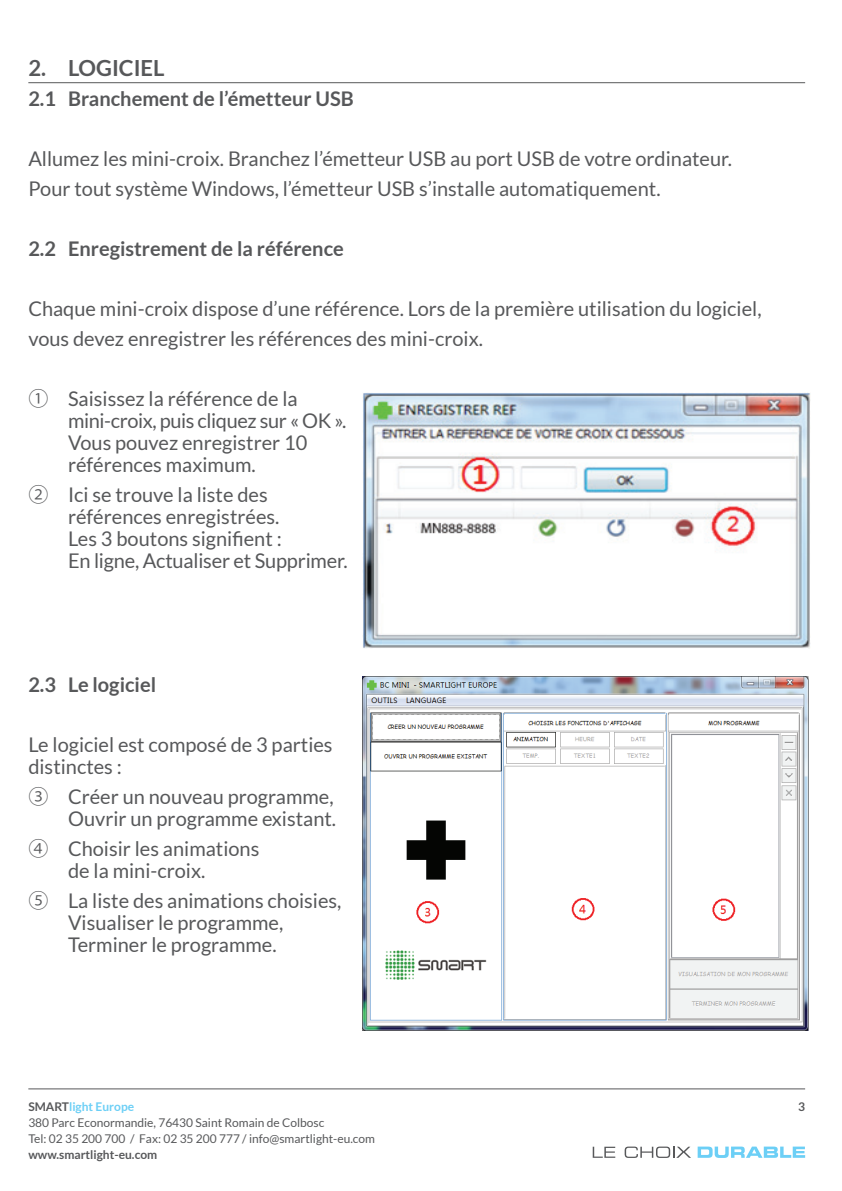
<style>
.page{position:relative;width:842px;height:1191px;background:#fff}
.page>*{position:absolute;margin:0;border:0;box-sizing:border-box;transform-origin:0 0}
.t1{font:700 22.2px "Lato";color:#57585a}
.t2{font:20.2px/22px "Lato";color:#57585a}
.t3{font:700 20.2px "Lato";color:#57585a}
.t4{font:12px/16px "Lato";color:#57585a}
.t5{font:700 12px "Lato";color:#57585a}
.s1{font-family:"Koz Go Pr 6 N"}
.s2{font-weight:700}
.s3{font-weight:700;color:#6ccff6}
</style>
<div class="page">
<hr style="left:28px;top:82px;width:777px;height:1px;background:#57585a">
<hr style="left:28px;top:1088px;width:777px;height:1px;background:#57585a">
<svg style="left:593px;top:1146px;width:22px;height:11px"></svg>
<svg style="left:625px;top:1146px;width:66px;height:12px"></svg>
<svg style="left:698px;top:1146px;width:107px;height:12px"></svg>
<img style="left:363px;top:677px;width:446px;height:354px">
<img style="left:363px;top:393px;width:448px;height:255px">
<p class="t1" style="left:28px;top:54px;width:138px">2. LOGICIEL</p>
<p class="t3" style="left:28px;top:86px;width:327px">2.1 Branchement de l’émetteur USB</p>
<p class="t2" style="left:28px;top:143px;width:705px;line-height:30px">Allumez les mini-croix. Branchez l’émetteur USB au port USB de votre ordinateur.<br>Pour tout système Windows, l’émetteur USB s’installe automatiquement.</p>
<p class="t3" style="left:28px;top:236px;width:317px">2.2 Enregistrement de la référence</p>
<p class="t2" style="left:28px;top:293px;width:735px;line-height:30px">Chaque mini-croix dispose d’une référence. Lors de la première utilisation du logiciel, vous devez enregistrer les références des mini-croix.</p>
<p class="t2" style="left:68px;top:387px;width:280px;text-indent:-40px"><span class="s1">①</span> Saisissez la référence de la mini-croix, puis cliquez sur « OK ».<br>Vous pouvez enregistrer 10 références maximum.</p>
<p class="t2" style="left:68px;top:483px;width:281px;text-indent:-40px"><span class="s1">②</span> Ici se trouve la liste des références enregistrées.<br>Les 3 boutons signifient :<br>En ligne, Actualiser et Supprimer.</p>
<p class="t3" style="left:28px;top:672px;width:129px">2.3 Le logiciel</p>
<p class="t2" style="left:28px;top:733px;width:306px">Le logiciel est composé de 3 parties distinctes :</p>
<p class="t2" style="left:28px;top:785px;width:309px;text-align:right"><span class="s1">③</span> Créer un nouveau programme,<br>Ouvrir un programme existant.</p>
<p class="t2" style="left:68px;top:837px;width:193px;text-indent:-40px"><span class="s1">④</span> Choisir les animations de la mini-croix.</p>
<p class="t2" style="left:68px;top:889px;width:275px;text-indent:-40px"><span class="s1">⑤</span> La liste des animations choisies,<br>Visualiser le programme,<br>Terminer le programme.</p>
<p class="t4" style="left:28px;top:1098px;width:348px"><span class="s2">SMART</span><span class="s3">light Europe<br></span>380 Parc Econormandie, 76430 Saint Romain de Colbosc<br>Tel: 02 35 200 700 / Fax: 02 35 200 777 / info@smartlight-eu.com</p>
<p class="t5" style="left:28px;top:1146px;width:130px">www.smartlight-eu.com</p>
<p class="t5" style="left:798px;top:1098px;width:8px">3</p>
</div>
